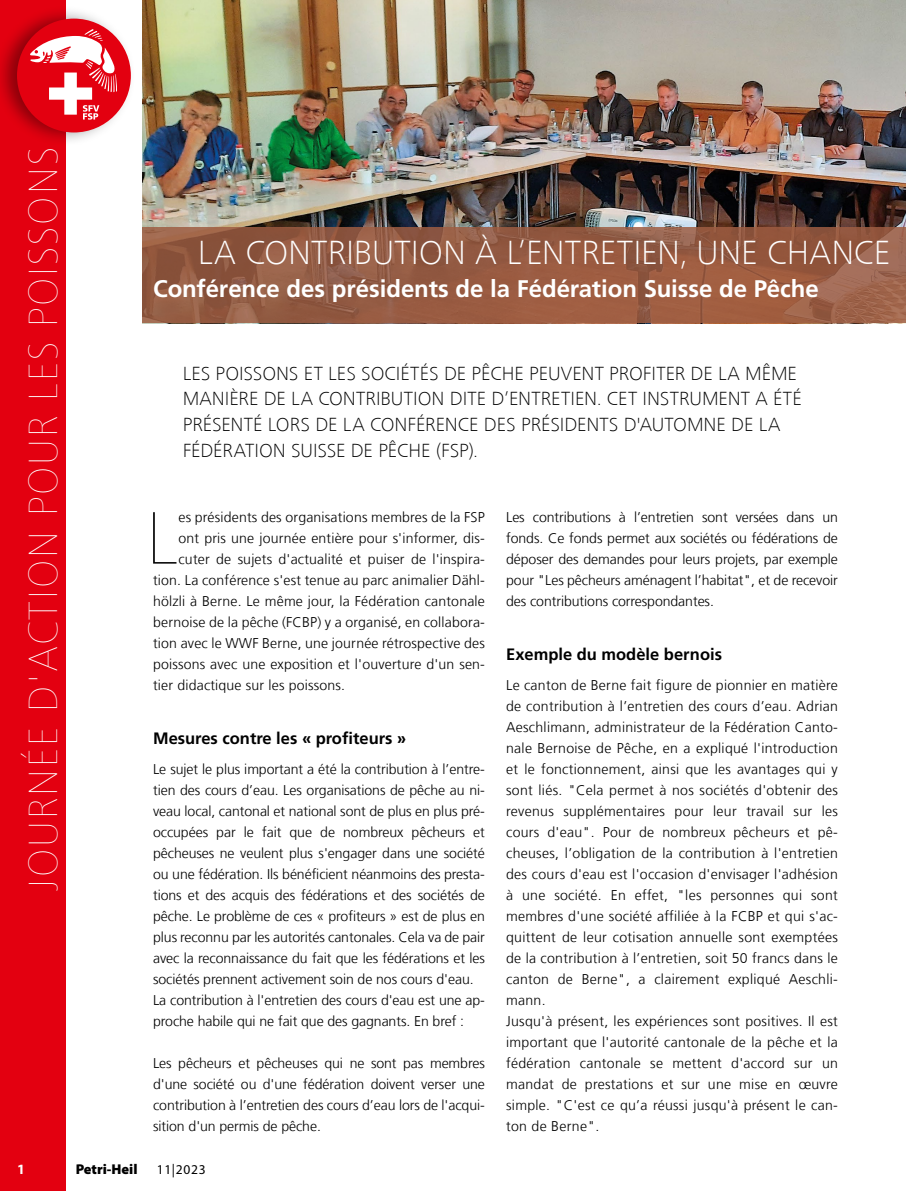
<style>
.page{position:relative;width:906px;height:1191px;background:#fff}
.page>*{position:absolute;margin:0;border:0;box-sizing:border-box;transform-origin:0 0}
.t1{font:200 77.1px "Frutiger Next W04";color:#000}
.t2{font:200 42px "Frutiger Next W04";letter-spacing:.05em;color:#fff}
.t3{font:100 33px "Frutiger Neue W02";letter-spacing:-.005em;color:#fff}
.t4{font:700 24px "Frutiger LT Com";letter-spacing:-.005em;color:#fff}
.t5{font:100 18.75px/25.5px "Frutiger Neue W02";letter-spacing:-.005em;color:#000}
.t6{font:700 16.5px "Frutiger LT Com";color:#000}
.t7{font:900 14.25px "Myriad Pro";color:#000}
.t8{font:700 14.25px "Myriad Pro";color:#fff}
.t9{font:300 14.1px/21px "Frutiger LT Com";letter-spacing:.01em;color:#000}
.t10{font:13.5px "Myriad Pro";letter-spacing:.05em;color:#000}
</style>
<div class="page">
<img style="left:142px;top:0;width:764px;height:227px">
<svg style="left:142px;top:227px;width:764px;height:96px;background:#965c43"></svg>
<div style="left:0;top:0;width:66px;height:1191px;background:#e30010"></div>
<div style="left:0;top:4px;width:136px;height:142px;background:#000;opacity:.4"></div>
<div style="left:17px;top:19px;width:114px;height:113px;background:#e30010;border-radius:50%"></div>
<svg style="left:29px;top:29px;width:88px;height:91px"></svg>
<h2 class="t2" style="left:19px;top:891px;width:745px;rotate:-90deg">JOURNÉE D'ACTION POUR LES POISSONS</h2>
<p class="t8" style="left:17px;top:1159px;width:9px">1</p>
<h3 class="t3" style="left:198px;top:232px;width:694px">LA CONTRIBUTION À L’ENTRETIEN, UNE CHANCE</h3>
<h3 class="t4" style="left:153px;top:275px;width:667px">Conférence des présidents de la Fédération Suisse de Pêche</h3>
<h3 class="t5" style="left:183px;top:360px;width:620px">LES POISSONS ET LES SOCIÉTÉS DE PÊCHE PEUVENT PROFITER DE LA MÊME MANIÈRE DE LA CONTRIBUTION DITE D’ENTRETIEN. CET INSTRUMENT A ÉTÉ PRÉSENTÉ LORS DE LA CONFÉRENCE DES PRÉSIDENTS D'AUTOMNE DE LA FÉDÉRATION SUISSE DE PÊCHE (FSP).</h3>
<h1 class="t1" style="left:146px;top:494px;width:33px">L</h1>
<p class="t9" style="left:179px;top:506px;width:308px">es présidents des organisations membres de la FSP</p>
<p class="t9" style="left:179px;top:527px;width:308px">ont pris une journée entière pour s'informer, dis-</p>
<p class="t9" style="left:179px;top:548px;width:308px">cuter de sujets d'actualité et puiser de l'inspira-</p>
<p class="t9" style="left:153px;top:569px;width:333px">tion. La conférence s'est tenue au parc animalier Dähl-</p>
<p class="t9" style="left:153px;top:590px;width:333px">hölzli à Berne. Le même jour, la Fédération cantonale</p>
<p class="t9" style="left:153px;top:611px;width:333px">bernoise de la pêche (FCBP) y a organisé, en collabora-</p>
<p class="t9" style="left:153px;top:632px;width:333px">tion avec le WWF Berne, une journée rétrospective des</p>
<p class="t9" style="left:153px;top:653px;width:333px">poissons avec une exposition et l'ouverture d'un sen-</p>
<p class="t9" style="left:153px;top:674px;width:193px">tier didactique sur les poissons.</p>
<p class="t6" style="left:153px;top:728px;width:255px">Mesures contre les « profiteurs »</p>
<p class="t9" style="left:153px;top:758px;width:333px">Le sujet le plus important a été la contribution à l’entre&shy;tien des cours d’eau. Les organisations de pêche au ni&shy;veau local, cantonal et national sont de plus en plus pré&shy;occupées par le fait que de nombreux pêcheurs et pêcheuses ne veulent plus s'engager dans une société ou une fédération. Ils bénéficient néanmoins des presta&shy;tions et des acquis des fédérations et des sociétés de pêche. Le problème de ces « profiteurs » est de plus en plus reconnu par les autorités cantonales. Cela va de pair avec la reconnaissance du fait que les fédérations et les sociétés prennent activement soin de nos cours d'eau.<br>La contribution à l'entretien des cours d'eau est une ap&shy;proche habile qui ne fait que des gagnants. En bref :</p>
<p class="t9" style="left:153px;top:1052px;width:333px;text-align:justify">Les pêcheurs et pêcheuses qui ne sont pas membres d'une société ou d'une fédération doivent verser une contribution à l’entretien des cours d’eau lors de l'acqui&shy;sition d'un permis de pêche.</p>
<p class="t7" style="left:76px;top:1159px;width:63px">Petri-Heil</p>
<p class="t10" style="left:157px;top:1161px;width:50px">11|2023</p>
<p class="t9" style="left:506px;top:506px;width:333px;text-align:justify">Les contributions à l’entretien sont versées dans un fonds. Ce fonds permet aux sociétés ou fédérations de déposer des demandes pour leurs projets, par exemple pour "Les pêcheurs aménagent l’habitat", et de recevoir des contributions correspondantes.</p>
<p class="t6" style="left:506px;top:644px;width:217px">Exemple du modèle bernois</p>
<p class="t9" style="left:506px;top:674px;width:333px">Le canton de Berne fait figure de pionnier en matière de contribution à l’entretien des cours d’eau. Adrian Aeschlimann, administrateur de la Fédération Canto&shy;nale Bernoise de Pêche, en a expliqué l'introduction et le fonctionnement, ainsi que les avantages qui y sont liés. "Cela permet à nos sociétés d'obtenir des revenus supplémentaires pour leur travail sur les cours d'eau". Pour de nombreux pêcheurs et pê&shy;cheuses, l’obligation de la contribution à l'entretien des cours d'eau est l'occasion d'envisager l'adhésion à une société. En effet, "les personnes qui sont membres d'une société affiliée à la FCBP et qui s'ac&shy;quittent de leur cotisation annuelle sont exemptées de la contribution à l’entretien, soit 50 francs dans le canton de Berne", a clairement expliqué Aeschli&shy;mann.<br>Jusqu'à présent, les expériences sont positives. Il est important que l'autorité cantonale de la pêche et la fédération cantonale se mettent d'accord sur un mandat de prestations et sur une mise en œuvre simple. "C'est ce qu’a réussi jusqu'à présent le can&shy;ton de Berne".</p>
</div>
